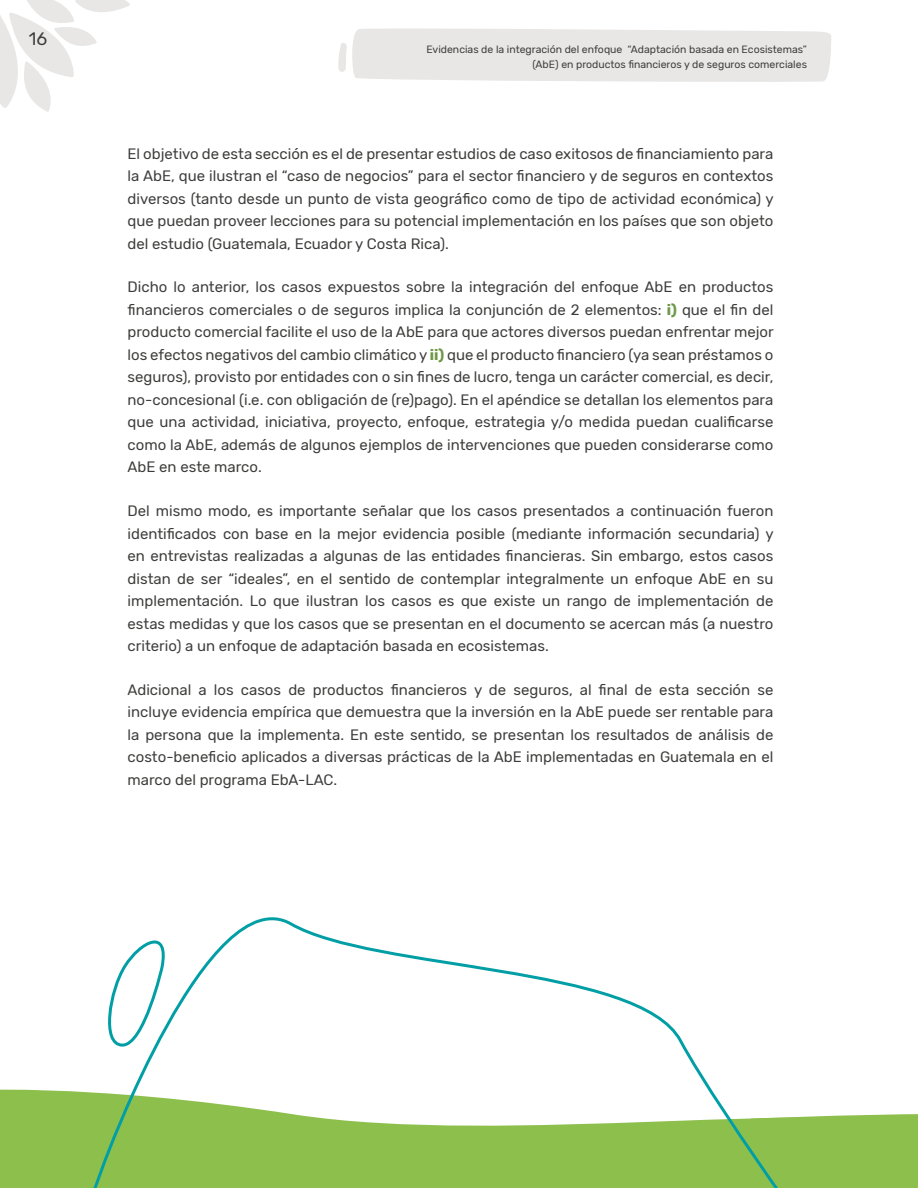
<style>
.page{position:relative;width:918px;height:1188px;background:#fff}
.page>*{position:absolute;margin:0;border:0;box-sizing:border-box;transform-origin:0 0}
.t1{font:18px "Rubik";color:#3c3c3b}
.t2{font:15px/22.5px "Rubik";color:#3c3c3b;text-align:justify}
.t3{font:10.5px/15px "Rubik";color:#3c3c3b;text-align:right}
.s1{font-weight:700;color:#6c9746}
</style>
<div class="page">
<div style="left:0;top:1089px;width:38px;height:99px;background:#8dbf4c"></div>
<div style="left:862px;top:1114px;width:56px;height:74px;background:#8dbf4c"></div>
<svg style="left:0;top:0;width:130px;height:112px"></svg>
<svg style="left:338px;top:28px;width:493px;height:54px;background:#e9e8e7"></svg>
<svg style="left:38px;top:917px;width:824px;height:271px"></svg>
<p class="t1" style="left:29px;top:29px;width:20px">16</p>
<p class="t3" style="left:426px;top:42px;width:382px">Evidencias de la integración del enfoque “Adaptación basada en Ecosistemas” (AbE) en productos financieros y de seguros comerciales</p>
<p class="t2" style="left:128px;top:143px;width:648px">El objetivo de esta sección es el de presentar estudios de caso exitosos de financiamiento para la AbE, que ilustran el “caso de negocios” para el sector financiero y de seguros en contextos diversos (tanto desde un punto de vista geográfico como de tipo de actividad económica) y que puedan proveer lecciones para su potencial implementación en los países que son objeto del estudio (Guatemala, Ecuador y Costa Rica).</p>
<p class="t2" style="left:128px;top:276px;width:648px">Dicho lo anterior, los casos expuestos sobre la integración del enfoque AbE en productos financieros comerciales o de seguros implica la conjunción de 2 elementos: <span class="s1">i)</span> que el fin del producto comercial facilite el uso de la AbE para que actores diversos puedan enfrentar mejor los efectos negativos del cambio climático y <span class="s1">ii)</span> que el producto financiero (ya sean préstamos o seguros), provisto por entidades con o sin fines de lucro, tenga un carácter comercial, es decir, no-concesional (i.e. con obligación de (re)pago). En el apéndice se detallan los elementos para que una actividad, iniciativa, proyecto, enfoque, estrategia y/o medida puedan cualificarse como la AbE, además de algunos ejemplos de intervenciones que pueden considerarse como AbE en este marco.</p>
<p class="t2" style="left:128px;top:500px;width:648px">Del mismo modo, es importante señalar que los casos presentados a continuación fueron identificados con base en la mejor evidencia posible (mediante información secundaria) y en entrevistas realizadas a algunas de las entidades financieras. Sin embargo, estos casos distan de ser “ideales”, en el sentido de contemplar integralmente un enfoque AbE en su implementación. Lo que ilustran los casos es que existe un rango de implementación de estas medidas y que los casos que se presentan en el documento se acercan más (a nuestro criterio) a un enfoque de adaptación basada en ecosistemas.</p>
<p class="t2" style="left:128px;top:679px;width:647px">Adicional a los casos de productos financieros y de seguros, al final de esta sección se incluye evidencia empírica que demuestra que la inversión en la AbE puede ser rentable para la persona que la implementa. En este sentido, se presentan los resultados de análisis de costo-beneficio aplicados a diversas prácticas de la AbE implementadas en Guatemala en el marco del programa EbA-LAC.</p>
</div>
